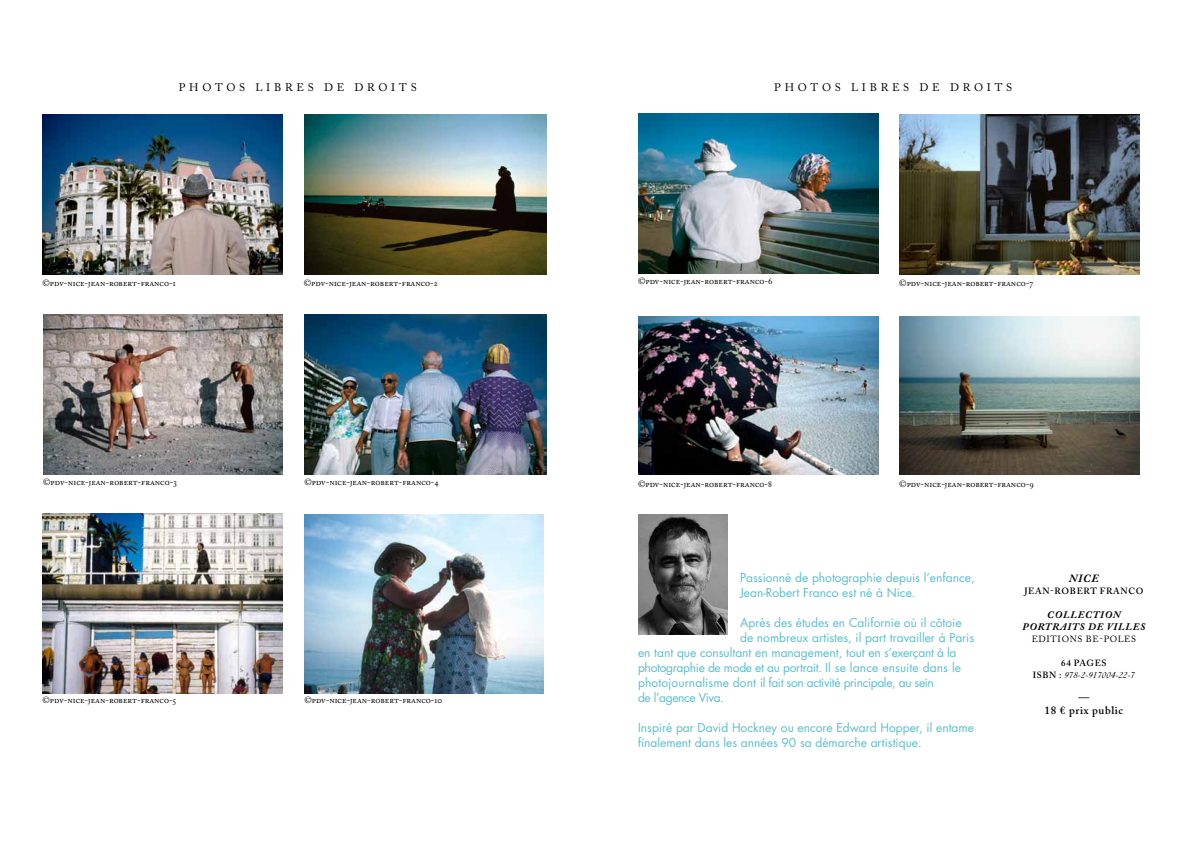
<style>
.page{position:relative;width:1191px;height:842px;background:#fff}
.page>*{position:absolute;margin:0;border:0;box-sizing:border-box;transform-origin:0 0}
.t1{font:12px/15px "Futura";color:#58bfcf}
.t2{font:12px "Futura";letter-spacing:-.03em;color:#58bfcf}
.t3{font:12px "Futura";letter-spacing:-.025em;color:#58bfcf}
.t4{font:11px "Adobe Caslon Pro";letter-spacing:.34em;color:#000}
.t5{font:600 11px/12px "Adobe Caslon Pro";letter-spacing:.06em;color:#000;text-align:center}
.t6{font:italic 700 11px "Adobe Caslon Pro";color:#000}
.t7{font:italic 700 10px/12px "Adobe Caslon Pro";letter-spacing:.075em;color:#000;text-align:center}
.t8{font:9px "Adobe Caslon Regular SC";color:#000}
.t9{font:600 9px "Adobe Caslon Pro";letter-spacing:.07em;color:#000}
.t10{font:italic 9px "Caslon Five Forty";color:#000}
.t11{font:9px "Adobe Caslon Pro";letter-spacing:.075em;color:#000}
.s1{font-family:"Adobe Caslon Pro";font-weight:600;font-style:normal}
</style>
<div class="page">
<img style="left:43px;top:115px;width:239px;height:160px">
<img style="left:304px;top:115px;width:242px;height:160px">
<img style="left:43px;top:513px;width:239px;height:180px">
<img style="left:304px;top:314px;width:243px;height:160px">
<img style="left:43px;top:314px;width:240px;height:160px">
<img style="left:638px;top:317px;width:240px;height:158px">
<img style="left:638px;top:514px;width:90px;height:120px">
<img style="left:304px;top:514px;width:240px;height:180px">
<img style="left:638px;top:113px;width:240px;height:160px">
<img style="left:899px;top:316px;width:240px;height:158px">
<img style="left:899px;top:115px;width:240px;height:160px">
<p class="t4" style="left:179px;top:81px;width:239px">PHOTOS LIBRES DE DROITS</p>
<p class="t4" style="left:774px;top:81px;width:239px">PHOTOS LIBRES DE DROITS</p>
<p class="t8" style="left:43px;top:277px;width:135px">©pdv-nice-jean-robert-franco-1</p>
<p class="t8" style="left:304px;top:277px;width:135px">©pdv-nice-jean-robert-franco-2</p>
<p class="t8" style="left:638px;top:276px;width:136px">©pdv-nice-jean-robert-franco-6</p>
<p class="t8" style="left:899px;top:277px;width:135px">©pdv-nice-jean-robert-franco-7</p>
<p class="t8" style="left:43px;top:476px;width:135px">©pdv-nice-jean-robert-franco-3</p>
<p class="t8" style="left:304px;top:476px;width:136px">©pdv-nice-jean-robert-franco-4</p>
<p class="t8" style="left:638px;top:479px;width:136px">©pdv-nice-jean-robert-franco-8</p>
<p class="t8" style="left:899px;top:478px;width:136px">©pdv-nice-jean-robert-franco-9</p>
<p class="t8" style="left:43px;top:695px;width:135px">©pdv-nice-jean-robert-franco-5</p>
<p class="t8" style="left:304px;top:695px;width:139px">©pdv-nice-jean-robert-franco-10</p>
<h1 class="t1" style="left:740px;top:570px;width:236px">Passionné de photographie depuis l’enfance,<br>Jean-Robert Franco est né à Nice.</h1>
<h1 class="t1" style="left:740px;top:615px;width:223px">Après des études en Californie où il côtoie</h1>
<h1 class="t1" style="left:740px;top:630px;width:236px">de nombreux artistes, il part travailler à Paris</h1>
<h1 class="t1" style="left:638px;top:645px;width:320px">en tant que consultant en management, tout en s’exerçant à la</h1>
<h1 class="t3" style="left:638px;top:659px;width:324px">photographie de mode et au portrait. Il se lance ensuite dans le</h1>
<h1 class="t2" style="left:638px;top:674px;width:297px">photojournalisme dont il fait son activité principale, au sein</h1>
<h1 class="t2" style="left:638px;top:689px;width:87px">de l’agence Viva.</h1>
<h1 class="t1" style="left:638px;top:720px;width:337px">Inspiré par David Hockney ou encore Edward Hopper, il entame finalement dans les années 90 sa démarche artistique.</h1>
<p class="t6" style="left:1069px;top:571px;width:31px">NICE</p>
<p class="t9" style="left:1024px;top:585px;width:121px">JEAN-ROBERT FRANCO</p>
<p class="t7" style="left:1022px;top:608px;width:125px">COLLECTION<br>PORTRAITS DE VILLES</p>
<p class="t11" style="left:1031px;top:633px;width:106px">EDITIONS BE-POLES</p>
<p class="t9" style="left:1061px;top:657px;width:47px">64 PAGES</p>
<p class="t10" style="left:1032px;top:669px;width:104px"><span class="s1">ISBN :</span> 978-2-917004-22-7</p>
<p class="t5" style="left:1044px;top:692px;width:80px">—<br>18 € prix public</p>
</div>
